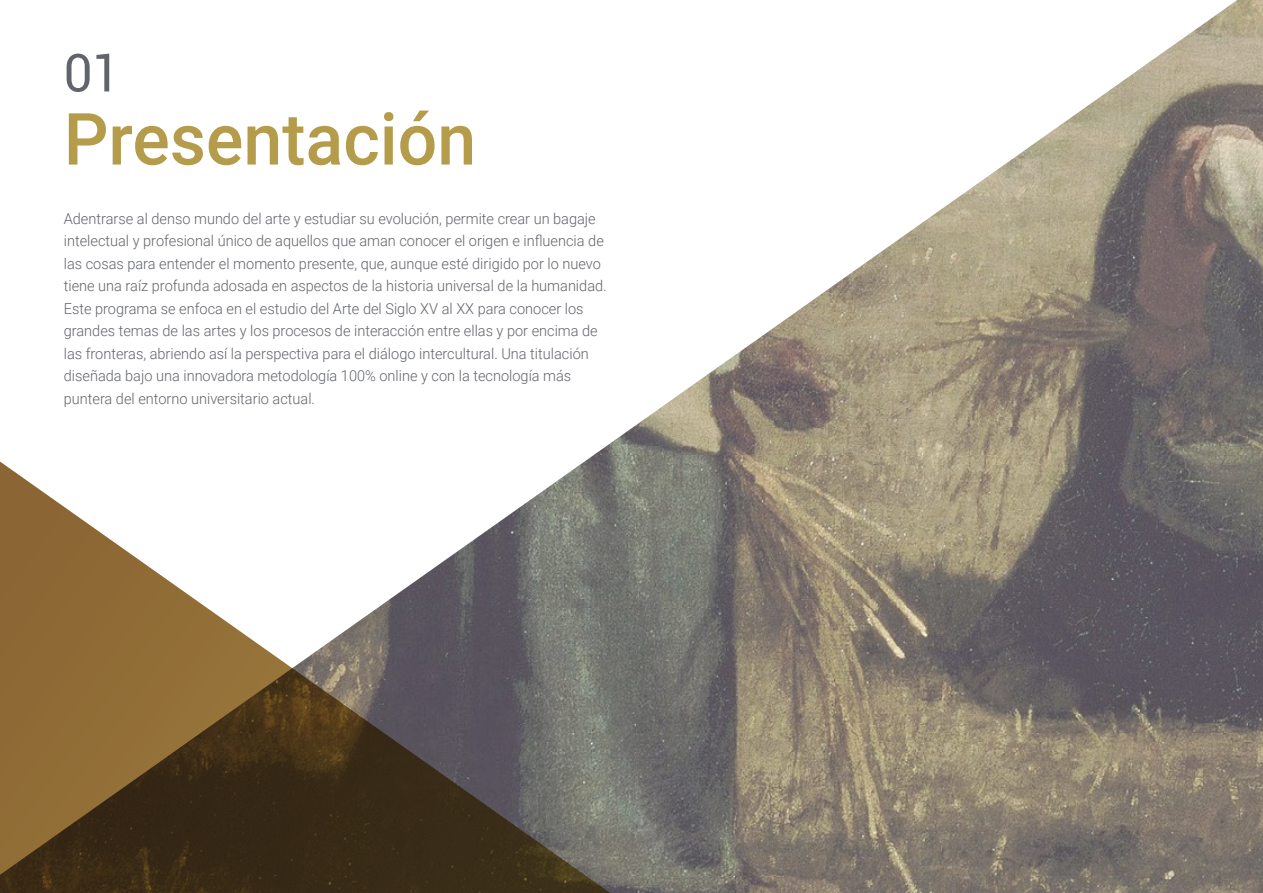
<style>
.page{position:relative;width:1263px;height:893px;background:#fff}
.page>*{position:absolute;margin:0;border:0;box-sizing:border-box;transform-origin:0 0}
.t1{font:500 72px "Roboto";color:#b49c4b}
.t2{font:52.5px "Roboto";color:#61646a}
.t3{font:300 15px/22.5px "Roboto";color:#61646a}
</style>
<div class="page">
<img style="left:606px;top:0;width:657px;height:893px">
<svg style="left:0;top:446px;width:640px;height:447px"></svg>
<h2 class="t2" style="left:64px;top:36px;width:58px">01</h2>
<h1 class="t1" style="left:64px;top:89px;width:414px">Presentación</h1>
<p class="t3" style="left:64px;top:207px;width:544px">Adentrarse al denso mundo del arte y estudiar su evolución, permite crear un bagaje intelectual y profesional único de aquellos que aman conocer el origen e influencia de las cosas para entender el momento presente, que, aunque esté dirigido por lo nuevo tiene una raíz profunda adosada en aspectos de la historia universal de la humanidad.<br>Este programa se enfoca en el estudio del Arte del Siglo XV al XX para conocer los grandes temas de las artes y los procesos de interacción entre ellas y por encima de las fronteras, abriendo así la perspectiva para el diálogo intercultural. Una titulación diseñada bajo una innovadora metodología 100% online y con la tecnología más puntera del entorno universitario actual.</p>
</div>
